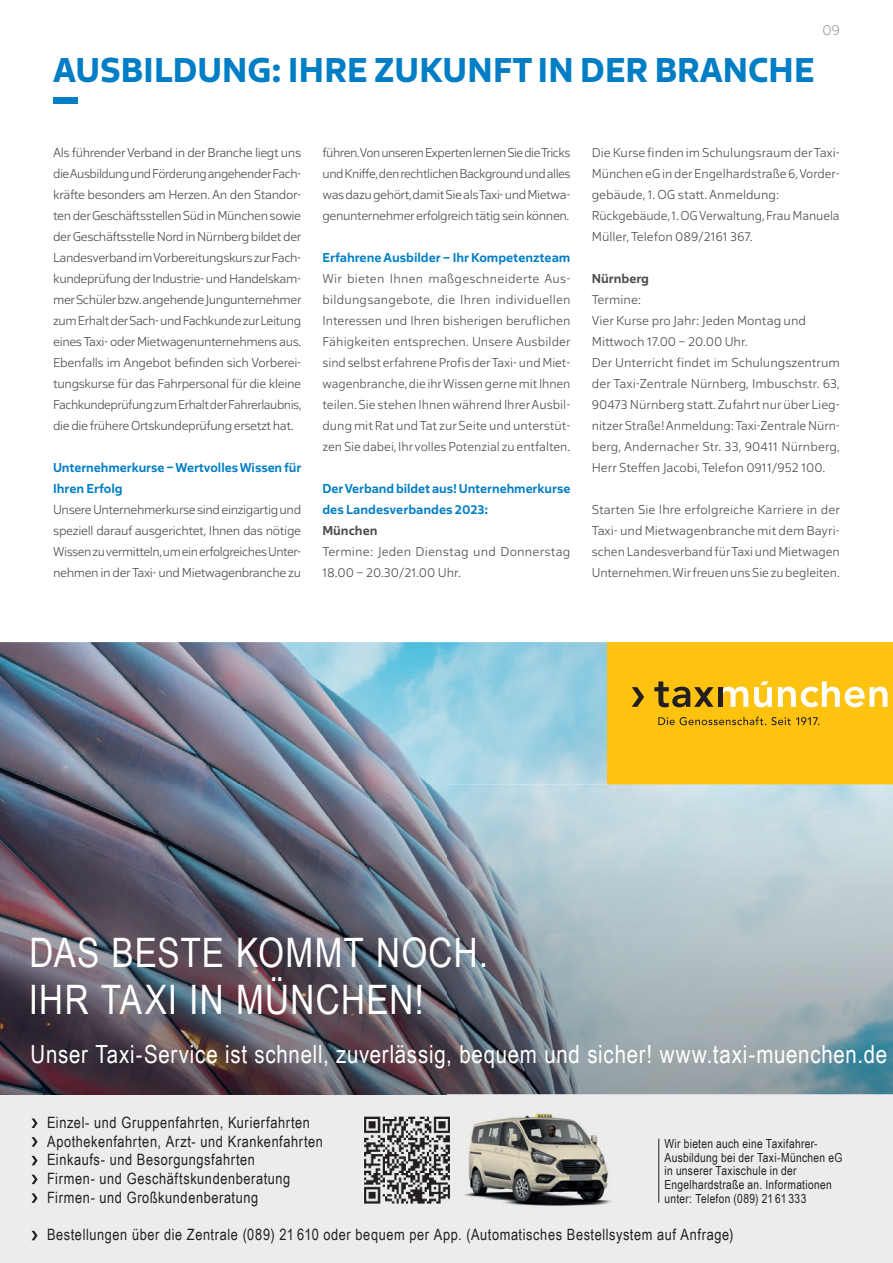
<style>
.page{position:relative;width:893px;height:1263px;background:#fff}
.page>*{position:absolute;margin:0;border:0;box-sizing:border-box;transform-origin:0 0}
.t1{font:40.65px/46.8px "Arial Narrow";letter-spacing:.03em;color:#fff}
.Headline{font:700 36px "Salis MVB";color:#007ec5}
.t2{font:24.9px "Arial Narrow";letter-spacing:.03em;color:#fff}
.t3{font:15.6px/18.8px "Arial Narrow";letter-spacing:.035em;color:#231f20}
.Copy{font:100 15px "Salis MVB";color:#494a4b}
.Copy-2{font:300 13.5px/21px "Salis MVB";letter-spacing:-.005em;color:#494a4b;text-align:justify}
.Copy-3{font:600 13.5px/21px "Salis MVB";letter-spacing:-.005em;color:#007ec5}
.Copy-4{font:300 13.5px/21px "Salis MVB";letter-spacing:.015em;color:#494a4b}
.Copy-5{font:600 13.5px "Salis MVB";color:#494a4b}
.t4{font:12.45px/13.8px "Arial Narrow";letter-spacing:.025em;color:#231f20}
</style>
<div class="page">
<div style="left:53px;top:97px;width:24px;height:6px;background:#007ec5"></div>
<div style="left:0;top:1094px;width:893px;height:169px;background:#ececee"></div>
<img style="left:0;top:642px;width:607px;height:142px">
<div style="left:607px;top:642px;width:286px;height:142px;background:#fec210"></div>
<svg style="left:778px;top:681px;width:109px;height:26px"></svg>
<svg style="left:723px;top:687px;width:25px;height:20px"></svg>
<svg style="left:754px;top:681px;width:18px;height:26px"></svg>
<svg style="left:658px;top:717px;width:161px;height:8px"></svg>
<svg style="left:632px;top:687px;width:12px;height:20px"></svg>
<div style="left:718px;top:687px;width:5px;height:20px;background:#231f20"></div>
<svg style="left:654px;top:681px;width:60px;height:26px"></svg>
<svg style="left:32px;top:1137px;width:6px;height:9px"></svg>
<svg style="left:32px;top:1156px;width:6px;height:9px"></svg>
<svg style="left:32px;top:1174px;width:6px;height:10px"></svg>
<svg style="left:32px;top:1193px;width:6px;height:10px"></svg>
<svg style="left:32px;top:1118px;width:6px;height:10px"></svg>
<svg style="left:32px;top:1231px;width:6px;height:9px"></svg>
<img style="left:364px;top:1116px;width:86px;height:88px">
<img style="left:464px;top:1113px;width:149px;height:93px">
<img style="left:0;top:784px;width:893px;height:310px">
<hr style="left:658px;top:1138px;width:1px;height:65px;background:#231f20">
<p class="Headline" style="left:53px;top:46px;width:763px">AUSBILDUNG: IHRE ZUKUNFT IN DER BRANCHE</p>
<p class="Copy" style="left:823px;top:20px;width:19px">09</p>
<p class="Copy-2" style="left:53px;top:142px;width:250px">Als führender Verband in der Branche liegt uns die Ausbildung und Förderung angehender Fach&shy;kräfte besonders am Herzen. An den Standor&shy;ten der Geschäftsstellen Süd in München sowie der Geschäftsstelle Nord in Nürnberg bildet der Landesverband im Vorbereitungskurs zur Fach&shy;kundeprüfung der Industrie- und Handelskam&shy;mer Schüler bzw. angehende Jungunternehmer zum Erhalt der Sach- und Fachkunde zur Leitung eines Taxi- oder Mietwagenunternehmens aus.<br>Ebenfalls im Angebot befinden sich Vorberei&shy;tungskurse für das Fahrpersonal für die kleine Fachkundeprüfung zum Erhalt der Fahrerlaubnis, die die frühere Ortskundeprüfung ersetzt hat.</p>
<p class="Copy-3" style="left:53px;top:456px;width:250px">Unternehmerkurse – Wertvolles Wissen für<br>Ihren Erfolg</p>
<p class="Copy-2" style="left:53px;top:499px;width:250px">Unsere Unternehmerkurse sind einzigartig und speziell darauf ausgerichtet, Ihnen das nötige Wissen zu vermitteln, um ein erfolgreiches Unter&shy;nehmen in der Taxi- und Mietwagenbranche zu</p>
<p class="Copy-2" style="left:322px;top:142px;width:250px">führen. Von unseren Experten lernen Sie die Tricks und Kniffe, den rechtlichen Background und alles was dazu gehört, damit Sie als Taxi- und Mietwa&shy;genunternehmer erfolgreich tätig sein können.</p>
<p class="Copy-3" style="left:322px;top:246px;width:250px">Erfahrene Ausbilder – Ihr Kompetenzteam</p>
<p class="Copy-2" style="left:322px;top:268px;width:250px">Wir bieten Ihnen maßgeschneiderte Aus&shy;bildungsangebote, die Ihren individuellen Interessen und Ihren bisherigen beruflichen Fähigkeiten entsprechen. Unsere Ausbilder sind selbst erfahrene Profis der Taxi- und Miet&shy;wagenbranche, die ihr Wissen gerne mit Ihnen teilen. Sie stehen Ihnen während Ihrer Ausbil&shy;dung mit Rat und Tat zur Seite und unterstüt&shy;zen Sie dabei, Ihr volles Potenzial zu entfalten.</p>
<p class="Copy-3" style="left:322px;top:477px;width:249px">Der Verband bildet aus! Unternehmerkurse des Landesverbandes 2023:</p>
<p class="Copy-5" style="left:322px;top:522px;width:57px">München</p>
<p class="Copy-4" style="left:322px;top:541px;width:249px">Termine: Jeden Dienstag und Donnerstag<br>18.00 – 20.30/21.00 Uhr.</p>
<p class="Copy-2" style="left:592px;top:142px;width:250px">Die Kurse finden im Schulungsraum der Taxi-München eG in der Engelhardstraße 6, Vorder&shy;gebäude, 1. OG statt. Anmeldung:</p>
<p class="Copy-2" style="left:592px;top:205px;width:249px">Rückgebäude, 1. OG Verwaltung, Frau Manuela<br>Müller, Telefon 089/2161 367.</p>
<p class="Copy-5" style="left:592px;top:270px;width:59px">Nürnberg</p>
<p class="Copy-2" style="left:592px;top:289px;width:51px">Termine:</p>
<p class="Copy-2" style="left:592px;top:310px;width:216px">Vier Kurse pro Jahr: Jeden Montag und</p>
<p class="Copy-2" style="left:592px;top:331px;width:158px">Mittwoch 17.00 – 20.00 Uhr.</p>
<p class="Copy-2" style="left:592px;top:352px;width:250px">Der Unterricht findet im Schulungszentrum der Taxi-Zentrale Nürnberg, Imbuschstr. 63, 90473 Nürnberg statt. Zufahrt nur über Lieg&shy;nitzer Straße! Anmeldung: Taxi-Zentrale Nürn&shy;berg, Andernacher Str. 33, 90411 Nürnberg, Herr Steffen Jacobi, Telefon 0911/952 100.</p>
<p class="Copy-2" style="left:592px;top:499px;width:250px">Starten Sie Ihre erfolgreiche Karriere in der Taxi- und Mietwagenbranche mit dem Bayri&shy;schen Landesverband für Taxi und Mietwagen Unternehmen. Wir freuen uns Sie zu begleiten.</p>
<h1 class="t1" style="left:29px;top:927px;width:461px">DAS BESTE KOMMT NOCH.<br>IHR TAXI IN MÜNCHEN!</h1>
<h3 class="t2" style="left:31px;top:1036px;width:858px">Unser Taxi-Service ist schnell, zuverlässig, bequem und sicher! www.taxi-muenchen.de</h3>
<p class="t3" style="left:47px;top:1112px;width:278px">Einzel- und Gruppenfahrten, Kurierfahrten Apothekenfahrten, Arzt- und Krankenfahrten Einkaufs- und Besorgungsfahrten<br>Firmen- und Geschäftskundenberatung Firmen- und Großkundenberatung</p>
<p class="t3" style="left:47px;top:1225px;width:688px">Bestellungen über die Zentrale (089) 21 610 oder bequem per App. (Automatisches Bestellsystem auf Anfrage)</p>
<p class="t4" style="left:665px;top:1136px;width:179px">Wir bieten auch eine Taxifahrer-<br>Ausbildung bei der Taxi-München eG in unserer Taxischule in der<br>Engelhardstraße an. Informationen unter: Telefon (089) 21 61 333</p>
</div>
